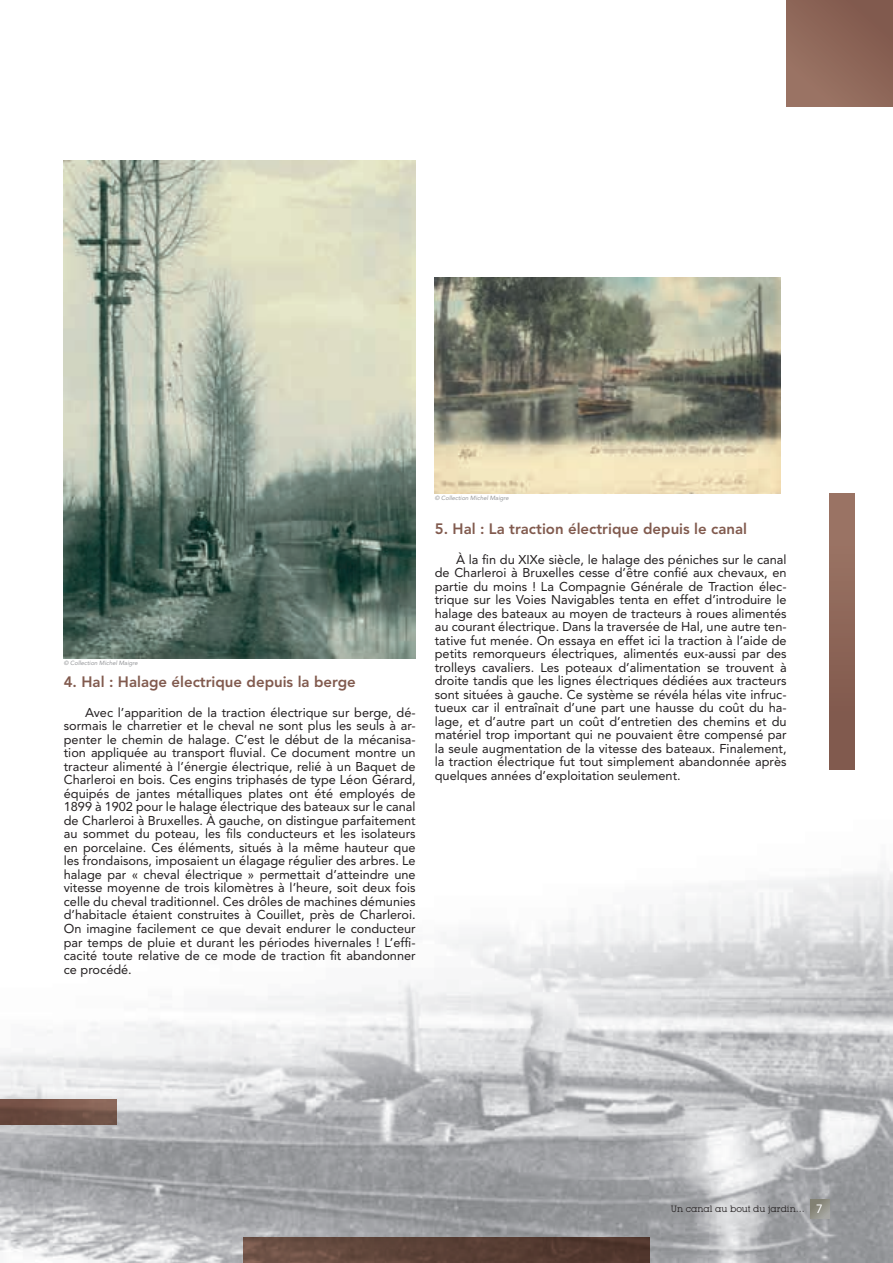
<style>
.page{position:relative;width:893px;height:1263px;background:#fff}
.page>*{position:absolute;margin:0;border:0;box-sizing:border-box;transform-origin:0 0}
.t1{font:800 15px "Avenir";color:#815a4e}
.t2{font:12.75px/13.5px "Avenir";color:#231f20;text-align:justify}
.t3{font:12px "Avenir";color:#fff}
.t4{font:9px "Lubalin Graph IT Cby BT";color:#231f20}
.t5{font:italic 6px "Avenir";color:#939598}
</style>
<div class="page">
<img style="left:578px;top:864px;width:315px;height:399px">
<img style="left:316px;top:920px;width:262px;height:317px">
<img style="left:53px;top:995px;width:263px;height:268px">
<img style="left:0;top:1030px;width:53px;height:228px">
<img style="left:64px;top:161px;width:352px;height:497px">
<img style="left:435px;top:277px;width:346px;height:216px">
<div style="left:787px;top:0;width:106px;height:106px;background:linear-gradient(to right,#977061,#865e51)"></div>
<img style="left:243px;top:1237px;width:407px;height:26px">
<img style="left:0;top:1099px;width:116px;height:26px">
<div style="left:829px;top:493px;width:26px;height:277px;background:linear-gradient(to right,#8d6658,#8d6658)"></div>
<svg style="left:810px;top:1199px;width:19px;height:19px"></svg>
<p class="t5" style="left:64px;top:660px;width:76px">© Collection Michel Maigre</p>
<p class="t1" style="left:64px;top:673px;width:294px">4. Hal : Halage électrique depuis la berge</p>
<p class="t2" style="left:64px;top:706px;width:353px;text-indent:21px">Avec l’apparition de la traction électrique sur berge, dé&shy;sormais le charretier et le cheval ne sont plus les seuls à ar&shy;penter le chemin de halage. C’est le début de la mécanisa&shy;tion appliquée au transport fluvial. Ce document montre un tracteur alimenté à l’énergie électrique, relié à un Baquet de Charleroi en bois. Ces engins triphasés de type Léon Gérard, équipés de jantes métalliques plates ont été employés de 1899 à 1902 pour le halage électrique des bateaux sur le canal de Charleroi à Bruxelles. À gauche, on distingue parfaitement au sommet du poteau, les fils conducteurs et les isolateurs en porcelaine. Ces éléments, situés à la même hauteur que les frondaisons, imposaient un élagage régulier des arbres. Le halage par « cheval électrique » permettait d’atteindre une vitesse moyenne de trois kilomètres à l’heure, soit deux fois celle du cheval traditionnel. Ces drôles de machines démunies d’habitacle étaient construites à Couillet, près de Charleroi.<br>On imagine facilement ce que devait endurer le conducteur par temps de pluie et durant les périodes hivernales ! L’effi&shy;cacité toute relative de ce mode de traction fit abandonner ce procédé.</p>
<p class="t5" style="left:435px;top:494px;width:76px">© Collection Michel Maigre</p>
<p class="t1" style="left:435px;top:520px;width:314px">5. Hal : La traction électrique depuis le canal</p>
<p class="t2" style="left:435px;top:553px;width:353px;text-indent:21px">À la fin du XIXe siècle, le halage des péniches sur le canal de Charleroi à Bruxelles cesse d’être confié aux chevaux, en partie du moins ! La Compagnie Générale de Traction élec&shy;trique sur les Voies Navigables tenta en effet d’introduire le halage des bateaux au moyen de tracteurs à roues alimentés au courant électrique. Dans la traversée de Hal, une autre ten&shy;tative fut menée. On essaya en effet ici la traction à l’aide de petits remorqueurs électriques, alimentés eux-aussi par des trolleys cavaliers. Les poteaux d’alimentation se trouvent à droite tandis que les lignes électriques dédiées aux tracteurs sont situées à gauche. Ce système se révéla hélas vite infruc&shy;tueux car il entraînait d’une part une hausse du coût du ha&shy;lage, et d’autre part un coût d’entretien des chemins et du matériel trop important qui ne pouvaient être compensé par la seule augmentation de la vitesse des bateaux. Finalement, la traction électrique fut tout simplement abandonnée après quelques années d’exploitation seulement.</p>
<p class="t4" style="left:671px;top:1203px;width:135px">Un canal au bout du jardin…</p>
<p class="t3" style="left:816px;top:1202px;width:8px">7</p>
</div>
